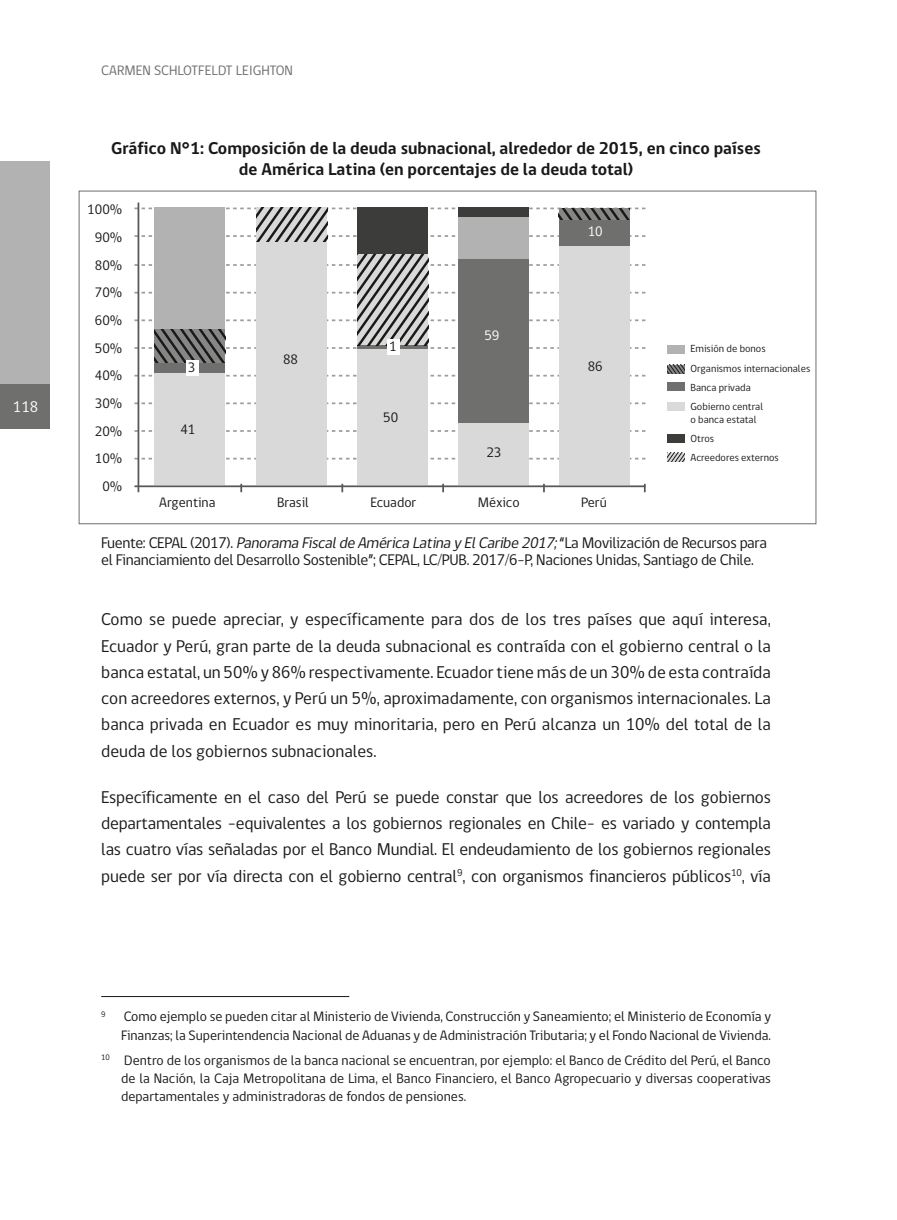
<style>
.page{position:relative;width:897px;height:1220px;background:#fff}
.page>*{position:absolute;margin:0;border:0;box-sizing:border-box;transform-origin:0 0}
.t1{font:17.5px/26.2px "gob CL";letter-spacing:-.01em;color:#181a18;text-align:justify}
.t2{font:700 17.5px/21px "gob CL";color:#181a18;text-align:center}
.t3{font:15.75px/17px "gob CL";letter-spacing:-.02em;color:#181a18}
.t4{font:15.75px "gob CL";color:#fff}
.t5{font:14px/27.7px "gob CL";color:#181a18}
.t6{font:14px "gob CL";color:#6f6f6e}
.t7{font:14px "gob CL";color:#fff}
.t8{font:10.5px/19.2px "gob CL";color:#181a18}
.t9{font:8.22px "gob CL";color:#181a18}
.s1{font-style:italic}
</style>
<div class="page">
<div style="left:0;top:161px;width:49px;height:223px;background:#b2b2b2"></div>
<div style="left:0;top:384px;width:49px;height:45px;background:#6f6f6e"></div>
<hr style="left:101px;top:996px;width:248px;height:1px;background:#181a18">
<svg style="left:134px;top:458px;width:511px;height:1px"></svg>
<svg style="left:134px;top:430px;width:511px;height:2px"></svg>
<svg style="left:134px;top:402px;width:511px;height:2px"></svg>
<svg style="left:134px;top:375px;width:511px;height:1px"></svg>
<hr style="left:134px;top:485px;width:511px;height:2px;background:#575756">
<hr style="left:138px;top:202px;width:1px;height:290px;background:#575756">
<div style="left:154px;top:373px;width:71px;height:111px;background:#dad9d9"></div>
<div style="left:667px;top:402px;width:17px;height:9px;background:#dad9d9"></div>
<div style="left:257px;top:241px;width:70px;height:243px;background:#dad9d9"></div>
<div style="left:357px;top:348px;width:71px;height:136px;background:#dad9d9"></div>
<div style="left:458px;top:423px;width:71px;height:61px;background:#dad9d9"></div>
<div style="left:559px;top:245px;width:71px;height:239px;background:#dad9d9"></div>
<div style="left:154px;top:363px;width:71px;height:10px;background:#6f6f6e"></div>
<div style="left:667px;top:382px;width:17px;height:9px;background:#6f6f6e"></div>
<div style="left:458px;top:259px;width:71px;height:164px;background:#6f6f6e"></div>
<div style="left:559px;top:220px;width:71px;height:25px;background:#6f6f6e"></div>
<svg style="left:667px;top:453px;width:18px;height:8px"></svg>
<svg style="left:134px;top:253px;width:511px;height:110px"></svg>
<svg style="left:134px;top:207px;width:511px;height:34px"></svg>
<svg style="left:667px;top:365px;width:18px;height:8px"></svg>
<div style="left:154px;top:207px;width:71px;height:121px;background:#b2b2b2"></div>
<div style="left:667px;top:344px;width:17px;height:9px;background:#b2b2b2"></div>
<div style="left:458px;top:216px;width:71px;height:43px;background:#b2b2b2"></div>
<div style="left:357px;top:207px;width:71px;height:46px;background:#3c3c3b"></div>
<div style="left:458px;top:207px;width:71px;height:10px;background:#3c3c3b"></div>
<div style="left:667px;top:434px;width:17px;height:8px;background:#3c3c3b"></div>
<svg style="left:240px;top:484px;width:2px;height:8px"></svg>
<svg style="left:341px;top:484px;width:2px;height:8px"></svg>
<svg style="left:442px;top:484px;width:2px;height:8px"></svg>
<svg style="left:543px;top:484px;width:2px;height:8px"></svg>
<svg style="left:644px;top:484px;width:2px;height:8px"></svg>
<div style="left:186px;top:360px;width:13px;height:15px;background:#fff"></div>
<div style="left:387px;top:339px;width:13px;height:15px;background:#fff"></div>
<p class="t4" style="left:13px;top:401px;width:27px">118</p>
<p class="t6" style="left:101px;top:65px;width:193px">CARMEN SCHLOTFELDT LEIGHTON</p>
<p class="t2" style="left:111px;top:139px;width:651px">Gráfico N°1: Composición de la deuda subnacional, alrededor de 2015, en cinco países de América Latina (en porcentajes de la deuda total)</p>
<p class="t5" style="left:87px;top:196px;width:37px;text-align:right">100%<br>90%<br>80%<br>70%<br>60%<br>50%<br>40%<br>30%<br>20%<br>10%<br>0%</p>
<p class="t5" style="left:188px;top:354px;width:9px">3</p>
<p class="t5" style="left:180px;top:416px;width:17px">41</p>
<p class="t5" style="left:283px;top:346px;width:17px">88</p>
<p class="t5" style="left:389px;top:333px;width:9px">1</p>
<p class="t5" style="left:383px;top:404px;width:17px">50</p>
<p class="t7" style="left:484px;top:330px;width:17px">59</p>
<p class="t5" style="left:486px;top:439px;width:17px">23</p>
<p class="t7" style="left:588px;top:226px;width:17px">10</p>
<p class="t5" style="left:588px;top:352px;width:17px">86</p>
<p class="t5" style="left:159px;top:489px;width:58px">Argentina</p>
<p class="t5" style="left:277px;top:489px;width:33px">Brasil</p>
<p class="t5" style="left:370px;top:489px;width:47px">Ecuador</p>
<p class="t5" style="left:478px;top:489px;width:43px">México</p>
<p class="t5" style="left:581px;top:489px;width:27px">Perú</p>
<p class="t8" style="left:690px;top:340px;width:121px">Emisión de bonos<br>Organismos internacionales<br>Banca privada<br>Gobierno central</p>
<p class="t8" style="left:690px;top:410px;width:90px">o banca estatal<br>Otros<br>Acreedores externos</p>
<p class="t3" style="left:101px;top:535px;width:667px">Fuente: CEPAL (2017). <span class="s1">Panorama Fiscalde América Latina y ElCaribe 2017;</span>“La Movilización de Recursos para el Financiamiento del Desarrollo Sostenible”; CEPAL, LC/PUB. 2017/6-P, Naciones Unidas, Santiago de Chile.</p>
<p class="t1" style="left:101px;top:607px;width:671px">Como se puede apreciar, y específicamente para dos de los tres países que aquí interesa, Ecuador y Perú, gran parte de la deuda subnacional es contraída con el gobierno central o la banca estatal, un 50% y 86% respectivamente. Ecuador tiene más de un 30% de esta contraída con acreedores externos, y Perú un 5%, aproximadamente, con organismos internacionales. La banca privada en Ecuador es muy minoritaria, pero en Perú alcanza un 10% del total de la deuda de los gobiernos subnacionales.</p>
<p class="t1" style="left:101px;top:784px;width:671px">Específicamente en el caso del Perú se puede constar que los acreedores de los gobiernos departamentales –equivalentes a los gobiernos regionales en Chile– es variado y contempla las cuatro vías señaladas por el Banco Mundial. El endeudamiento de los gobiernos regionales puede ser por vía directa con el gobierno central<sup>9</sup>, con organismos financieros públicos<sup>10</sup>, vía</p>
<p class="t9" style="left:101px;top:1010px;width:6px">9</p>
<p class="t5" style="left:121px;top:1008px;width:651px;line-height:18.4px">Como ejemplo se pueden citar al Ministerio de Vivienda, Construcción y Saneamiento; el Ministerio de Economía y<br>Finanzas; la Superintendencia Nacional de Aduanas y de Administración Tributaria; y el Fondo Nacional de Vivienda.</p>
<p class="t5" style="left:121px;top:1051px;width:651px;line-height:18.4px;text-align:justify;text-indent:-20px"><sup>10</sup> Dentro de los organismos de la banca nacional se encuentran, por ejemplo: el Banco de Crédito del Perú, el Banco de la Nación, la Caja Metropolitana de Lima, el Banco Financiero, el Banco Agropecuario y diversas cooperativas departamentales y administradoras de fondos de pensiones.</p>
</div>
